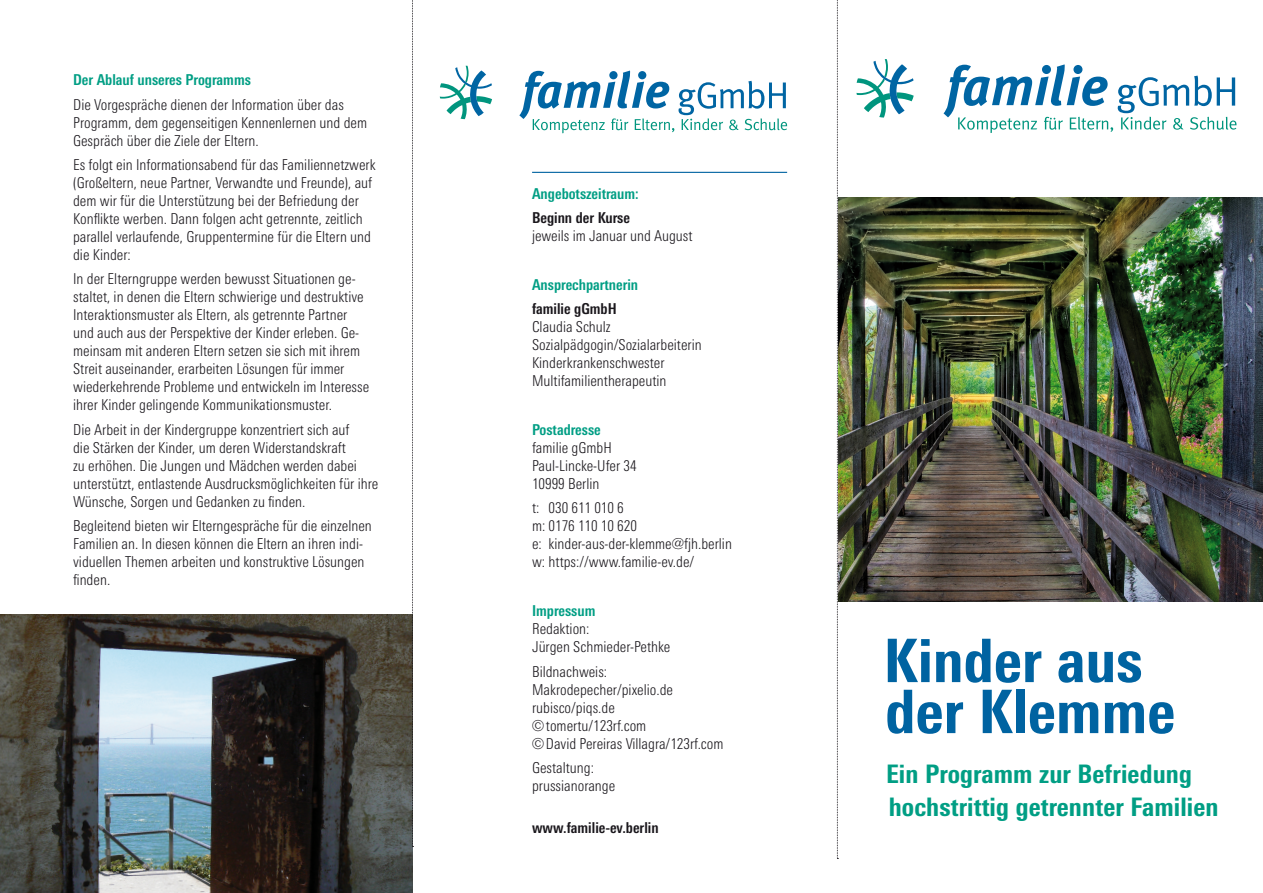
<style>
.page{position:relative;width:1263px;height:893px;background:#fff}
.page>*{position:absolute;margin:0;border:0;box-sizing:border-box;transform-origin:0 0}
.t1{font:800 condensed 60px/51px "Linotype Univers";color:#0063a1}
.t2{font:800 condensed 25.5px/33px "Linotype Univers";letter-spacing:.005em;color:#009e84}
.t3{font:300 condensed 15px/18px "Linotype Univers";color:#1a171c}
.t4{font:700 condensed 15px "Linotype Univers";color:#009e84}
.t5{font:700 condensed 15px "Linotype Univers";color:#1a171c}
</style>
<div class="page">
<img style="left:838px;top:198px;width:425px;height:404px">
<img style="left:0;top:615px;width:412px;height:278px">
<svg style="left:519px;top:71px;width:268px;height:62px"></svg>
<svg style="left:440px;top:66px;width:52px;height:53px"></svg>
<svg style="left:943px;top:64px;width:293px;height:69px"></svg>
<svg style="left:856px;top:59px;width:58px;height:59px"></svg>
<hr style="left:532px;top:172px;width:255px;height:1px;background:#0063a1">
<svg style="left:412px;top:0;width:1px;height:847px"></svg>
<svg style="left:837px;top:0;width:1px;height:859px"></svg>
<p class="t4" style="left:73px;top:71px;width:179px">Der Ablauf unseres Programms</p>
<p class="t3" style="left:73px;top:95px;width:296px">Die Vorgespräche dienen der Information über das<br>Programm, dem gegenseitigen Kennenlernen und dem<br>Gespräch über die Ziele der Eltern.</p>
<p class="t3" style="left:73px;top:156px;width:304px">Es folgt ein Informationsabend für das Familiennetzwerk (Großeltern, neue Partner, Verwandte und Freunde), auf dem wir für die Unterstützung bei der Befriedung der Konflikte werben. Dann folgen acht getrennte, zeitlich parallel verlaufende, Gruppentermine für die Eltern und die Kinder:</p>
<p class="t3" style="left:73px;top:270px;width:298px">In der Elterngruppe werden bewusst Situationen ge&shy;staltet, in denen die Eltern schwierige und destruktive Interaktionsmuster als Eltern, als getrennte Partner und auch aus der Perspektive der Kinder erleben. Ge&shy;meinsam mit anderen Eltern setzen sie sich mit ihrem Streit auseinander, erarbeiten Lösungen für immer wiederkehrende Probleme und entwickeln im Interesse ihrer Kinder gelingende Kommunikationsmuster.</p>
<p class="t3" style="left:73px;top:420px;width:307px">Die Arbeit in der Kindergruppe konzentriert sich auf<br>die Stärken der Kinder, um deren Widerstandskraft<br>zu erhöhen. Die Jungen und Mädchen werden dabei unterstützt, entlastende Ausdrucksmöglichkeiten für ihre Wünsche, Sorgen und Gedanken zu finden.</p>
<p class="t3" style="left:73px;top:517px;width:300px">Begleitend bieten wir Elterngespräche für die einzelnen Familien an. In diesen können die Eltern an ihren indi&shy;viduellen Themen arbeiten und konstruktive Lösungen finden.</p>
<p class="t4" style="left:532px;top:185px;width:108px">Angebotszeitraum:</p>
<p class="t5" style="left:532px;top:209px;width:99px">Beginn der Kurse</p>
<p class="t3" style="left:532px;top:227px;width:162px">jeweils im Januar und August</p>
<p class="t4" style="left:532px;top:276px;width:108px">Ansprechpartnerin</p>
<p class="t5" style="left:532px;top:300px;width:86px">familie gGmbH</p>
<p class="t3" style="left:532px;top:318px;width:171px">Claudia Schulz<br>Sozialpädgogin/Sozialarbeiterin<br>Kinderkrankenschwester<br>Multifamilientherapeutin</p>
<p class="t4" style="left:532px;top:421px;width:70px">Postadresse</p>
<p class="t3" style="left:532px;top:439px;width:106px">familie gGmbH<br>Paul-Lincke-Ufer 34<br>10999 Berlin</p>
<p class="t3" style="left:532px;top:499px;width:201px">t: 030 611 010 6<br>m: 0176 110 10 620<br>e: kinder-aus-der-klemme@fjh.berlin w: https://www.familie-ev.de/</p>
<p class="t4" style="left:532px;top:602px;width:65px">Impressum</p>
<p class="t3" style="left:532px;top:620px;width:140px">Redaktion:<br>Jürgen Schmieder-Pethke</p>
<p class="t3" style="left:532px;top:662px;width:193px">Bildnachweis:<br>Makrodepecher/pixelio.de rubisco/piqs.de ©tomertu/123rf.com<br>©David Pereiras Villagra/123rf.com</p>
<p class="t3" style="left:532px;top:759px;width:85px">Gestaltung: prussianorange</p>
<p class="t5" style="left:532px;top:819px;width:128px">www.familie-ev.berlin</p>
<h1 class="t1" style="left:883px;top:635px;width:293px">Kinder aus der Klemme</h1>
<h2 class="t2" style="left:886px;top:757px;width:334px">Ein Programm zur Befriedung hochstrittig getrennter Familien</h2>
</div>
